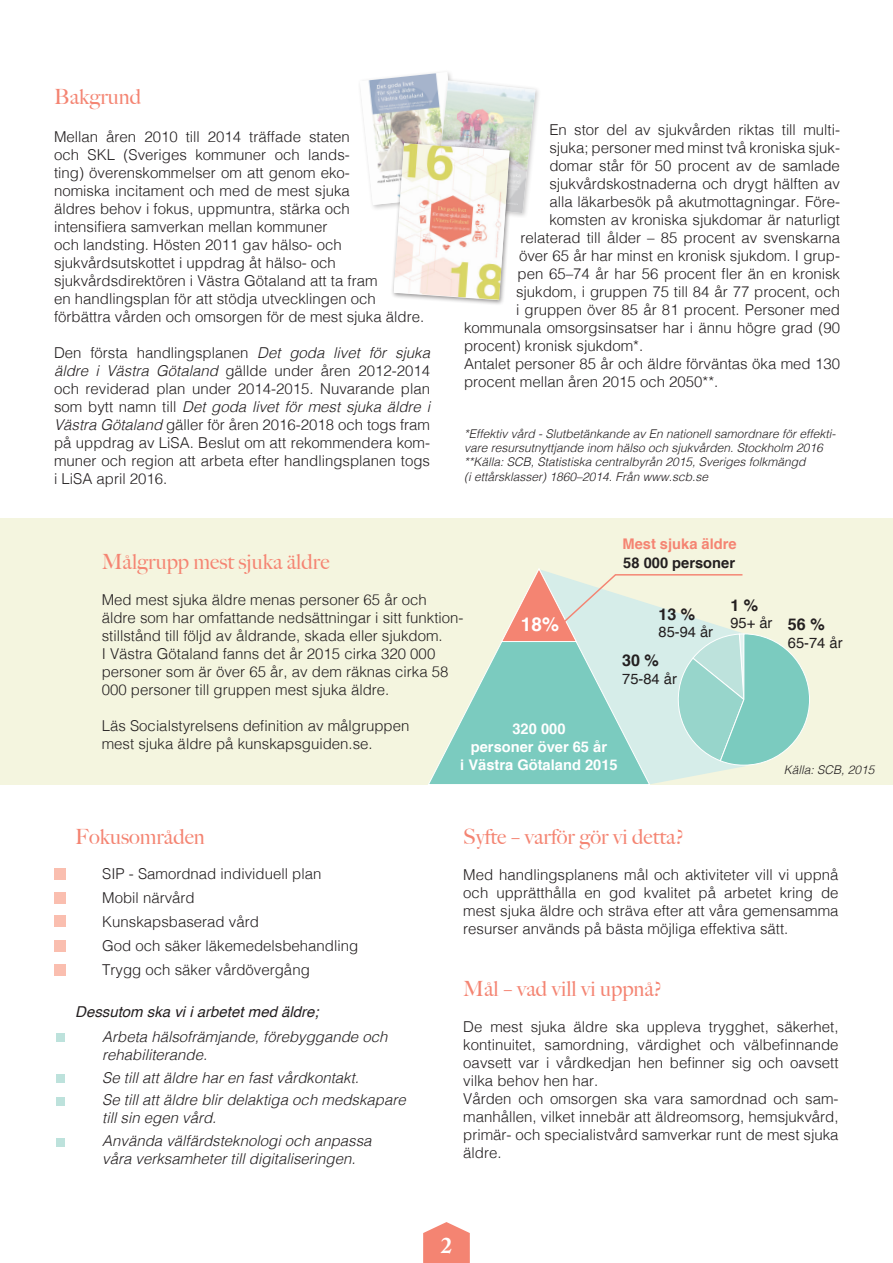
<style>
.page{position:relative;width:893px;height:1263px;background:#fff}
.page>*{position:absolute;margin:0;border:0;box-sizing:border-box;transform-origin:0 0}
.t1{font:700 22.5px "Adobe Caslon Pro";color:#fff}
.t2{font:500 21px "Big Caslon";color:#f48472}
.t3{font:700 19.05px "Helvetica";color:#fff}
.t4{font:700 16.2px "Helvetica";color:#231f20}
.t5{font:300 15px/18px "Helvetica";color:#231f20;text-align:justify}
.t6{font:italic 300 15px "Helvetica";color:#231f20}
.t7{font:italic 15px "Helvetica";color:#231f20}
.t8{font:700 14.7px/17.5px "Helvetica";color:#fff;text-align:center}
.t9{font:14.7px "Helvetica";color:#231f20}
.t10{font:700 14.7px "Helvetica";color:#f48472}
.t11{font:700 14.7px "Helvetica";color:#231f20}
.t12{font:italic 300 12px/14.4px "Helvetica";color:#231f20}
.s1{font-style:italic}
</style>
<div class="page">
<svg style="left:423px;top:1222px;width:47px;height:41px;background:#f59585"></svg>
<div style="left:0;top:518px;width:893px;height:267px;background:#f4f5df"></div>
<div style="left:54px;top:868px;width:11px;height:11px;background:#fabeaf"></div>
<div style="left:54px;top:892px;width:11px;height:11px;background:#fabeaf"></div>
<div style="left:54px;top:916px;width:11px;height:11px;background:#fabeaf"></div>
<div style="left:54px;top:940px;width:11px;height:12px;background:#fabeaf"></div>
<div style="left:54px;top:964px;width:11px;height:12px;background:#fabeaf"></div>
<div style="left:390px;top:140px;width:125px;height:165px;background:#231f20;opacity:.5"></div>
<svg style="left:360px;top:72px;width:175px;height:228px"></svg>
<img style="left:394px;top:143px;width:115px;height:157px">
<div style="left:56px;top:1034px;width:8px;height:8px;background:#bde2dc"></div>
<div style="left:56px;top:1074px;width:8px;height:8px;background:#bde2dc"></div>
<div style="left:56px;top:1097px;width:8px;height:9px;background:#bde2dc"></div>
<div style="left:56px;top:1138px;width:8px;height:8px;background:#bde2dc"></div>
<svg style="left:428px;top:643px;width:222px;height:142px"></svg>
<svg style="left:501px;top:568px;width:309px;height:216px"></svg>
<p class="t2" style="left:54px;top:79px;width:89px">Bakgrund</p>
<p class="t5" style="left:54px;top:126px;width:297px">Mellan åren 2010 till 2014 träffade staten och SKL (Sveriges kommuner och lands&shy;ting) överenskommelser om att genom eko&shy;nomiska incitament och med de mest sjuka äldres behov i fokus, uppmuntra, stärka och intensifiera samverkan mellan kommuner</p>
<p class="t5" style="left:54px;top:234px;width:289px">och landsting. Hösten 2011 gav hälso- och</p>
<p class="t5" style="left:54px;top:252px;width:283px">sjukvårdsutskottet i uppdrag åt hälso- och</p>
<p class="t5" style="left:54px;top:270px;width:325px">sjukvårdsdirektören i Västra Götaland att ta fram</p>
<p class="t5" style="left:54px;top:288px;width:323px">en handlingsplan för att stödja utvecklingen och</p>
<p class="t5" style="left:54px;top:306px;width:372px">förbättra vården och omsorgen för de mest sjuka äldre.</p>
<p class="t5" style="left:54px;top:342px;width:377px">Den första handlingsplanen <span class="s1">Det goda livet för sjuka äldre i Västra Götaland</span> gällde under åren 2012-2014 och reviderad plan under 2014-2015. Nuvarande plan som bytt namn till <span class="s1">Det goda livet för mest sjuka äldre i Västra Götaland</span> gäller för åren 2016-2018 och togs fram på uppdrag av LiSA. Beslut om att rekommendera kom&shy;muner och region att arbeta efter handlingsplanen togs i LiSA april 2016.</p>
<p class="t5" style="left:549px;top:120px;width:292px">En stor del av sjukvården riktas till multi-</p>
<p class="t5" style="left:549px;top:138px;width:292px">sjuka; personer med minst två kroniska sjuk-</p>
<p class="t5" style="left:549px;top:156px;width:292px">domar står för 50 procent av de samlade</p>
<p class="t5" style="left:549px;top:174px;width:292px">sjukvårdskostnaderna och drygt hälften av</p>
<p class="t5" style="left:549px;top:192px;width:292px">alla läkarbesök på akutmottagningar. Före-</p>
<p class="t5" style="left:549px;top:210px;width:292px">komsten av kroniska sjukdomar är naturligt</p>
<p class="t5" style="left:521px;top:228px;width:321px">relaterad till ålder – 85 procent av svenskarna</p>
<p class="t5" style="left:519px;top:246px;width:322px">över 65 år har minst en kronisk sjukdom. I grup-</p>
<p class="t5" style="left:518px;top:264px;width:324px">pen 65–74 år har 56 procent fler än en kronisk</p>
<p class="t5" style="left:516px;top:282px;width:325px">sjukdom, i gruppen 75 till 84 år 77 procent, och</p>
<p class="t5" style="left:516px;top:300px;width:325px">i gruppen över 85 år 81 procent. Personer med</p>
<p class="t5" style="left:464px;top:318px;width:377px">kommunala omsorgsinsatser har i ännu högre grad (90</p>
<p class="t5" style="left:464px;top:336px;width:181px">procent) kronisk sjukdom*.</p>
<p class="t5" style="left:464px;top:354px;width:377px">Antalet personer 85 år och äldre förväntas öka med 130 procent mellan åren 2015 och 2050**.</p>
<p class="t12" style="left:464px;top:425px;width:373px">*Effektiv vård - Slutbetänkande av En nationell samordnare för effekti&shy;vare resursutnyttjande inom hälso och sjukvården. Stockholm 2016</p>
<p class="t12" style="left:464px;top:454px;width:343px">**Källa: SCB, Statistiska centralbyrån 2015, Sveriges folkmängd (i ettårsklasser) 1860–2014. Från www.scb.se</p>
<p class="t10" style="left:622px;top:532px;width:116px">Mest sjuka äldre</p>
<p class="t11" style="left:623px;top:551px;width:113px">58 000 personer</p>
<p class="t2" style="left:102px;top:544px;width:229px">Målgrupp mest sjuka äldre</p>
<p class="t5" style="left:102px;top:589px;width:363px;text-align:left">Med mest sjuka äldre menas personer 65 år och äldre som har omfattande nedsättningar i sitt funktion&shy;stillstånd till följd av åldrande, skada eller sjukdom.<br>I Västra Götaland fanns det år 2015 cirka 320 000 personer som är över 65 år, av dem räknas cirka 58<br>000 personer till gruppen mest sjuka äldre.</p>
<p class="t5" style="left:102px;top:715px;width:309px">Läs Socialstyrelsens definition av målgruppen mest sjuka äldre på kunskapsguiden.se.</p>
<p class="t4" style="left:730px;top:592px;width:29px">1 %</p>
<p class="t9" style="left:730px;top:612px;width:44px">95+ år</p>
<p class="t4" style="left:658px;top:601px;width:38px">13 %</p>
<p class="t9" style="left:658px;top:621px;width:56px">85-94 år</p>
<p class="t3" style="left:521px;top:609px;width:40px">18%</p>
<p class="t4" style="left:622px;top:647px;width:38px">30 %</p>
<p class="t9" style="left:622px;top:667px;width:56px">75-84 år</p>
<p class="t8" style="left:460px;top:721px;width:159px">320 000<br>personer över 65 år<br>i Västra Götaland 2015</p>
<p class="t4" style="left:788px;top:611px;width:38px">56 %</p>
<p class="t9" style="left:788px;top:631px;width:56px">65-74 år</p>
<p class="t12" style="left:784px;top:762px;width:92px">Källa: SCB, 2015</p>
<p class="t2" style="left:75px;top:820px;width:131px">Fokusområden</p>
<p class="t5" style="left:102px;top:863px;width:221px">SIP - Samordnad individuell plan</p>
<p class="t5" style="left:102px;top:887px;width:94px">Mobil närvård</p>
<p class="t5" style="left:102px;top:911px;width:158px">Kunskapsbaserad vård</p>
<p class="t5" style="left:102px;top:935px;width:257px">God och säker läkemedelsbehandling</p>
<p class="t5" style="left:102px;top:959px;width:209px">Trygg och säker vårdövergång</p>
<p class="t7" style="left:75px;top:1000px;width:245px">Dessutom ska vi i arbetet med äldre;</p>
<p class="t6" style="left:102px;top:1024px;width:287px">Arbeta hälsofrämjande, förebyggande och</p>
<p class="t6" style="left:102px;top:1042px;width:107px">rehabiliterande.</p>
<p class="t6" style="left:102px;top:1065px;width:258px">Se till att äldre har en fast vårdkontakt.</p>
<p class="t6" style="left:102px;top:1087px;width:305px">Se till att äldre blir delaktiga och medskapare</p>
<p class="t6" style="left:102px;top:1105px;width:116px">till sin egen vård.</p>
<p class="t6" style="left:102px;top:1128px;width:271px">Använda välfärdsteknologi och anpassa</p>
<p class="t6" style="left:102px;top:1146px;width:255px">våra verksamheter till digitaliseringen.</p>
<p class="t2" style="left:463px;top:820px;width:222px">Syfte – varför gör vi detta?</p>
<p class="t5" style="left:463px;top:865px;width:377px">Med handlingsplanens mål och aktiviteter vill vi uppnå och upprätthålla en god kvalitet på arbetet kring de mest sjuka äldre och sträva efter att våra gemensamma resurser används på bästa möjliga effektiva sätt.</p>
<p class="t2" style="left:463px;top:971px;width:200px">Mål – vad vill vi uppnå?</p>
<p class="t5" style="left:463px;top:1016px;width:377px">De mest sjuka äldre ska uppleva trygghet, säkerhet, kontinuitet, samordning, värdighet och välbefinnande oavsett var i vårdkedjan hen befinner sig och oavsett vilka behov hen har.</p>
<p class="t5" style="left:463px;top:1088px;width:377px">Vården och omsorgen ska vara samordnad och sam&shy;manhållen, vilket innebär att äldreomsorg, hemsjukvård, primär- och specialistvård samverkar runt de mest sjuka äldre.</p>
<p class="t1" style="left:441px;top:1232px;width:13px">2</p>
</div>
